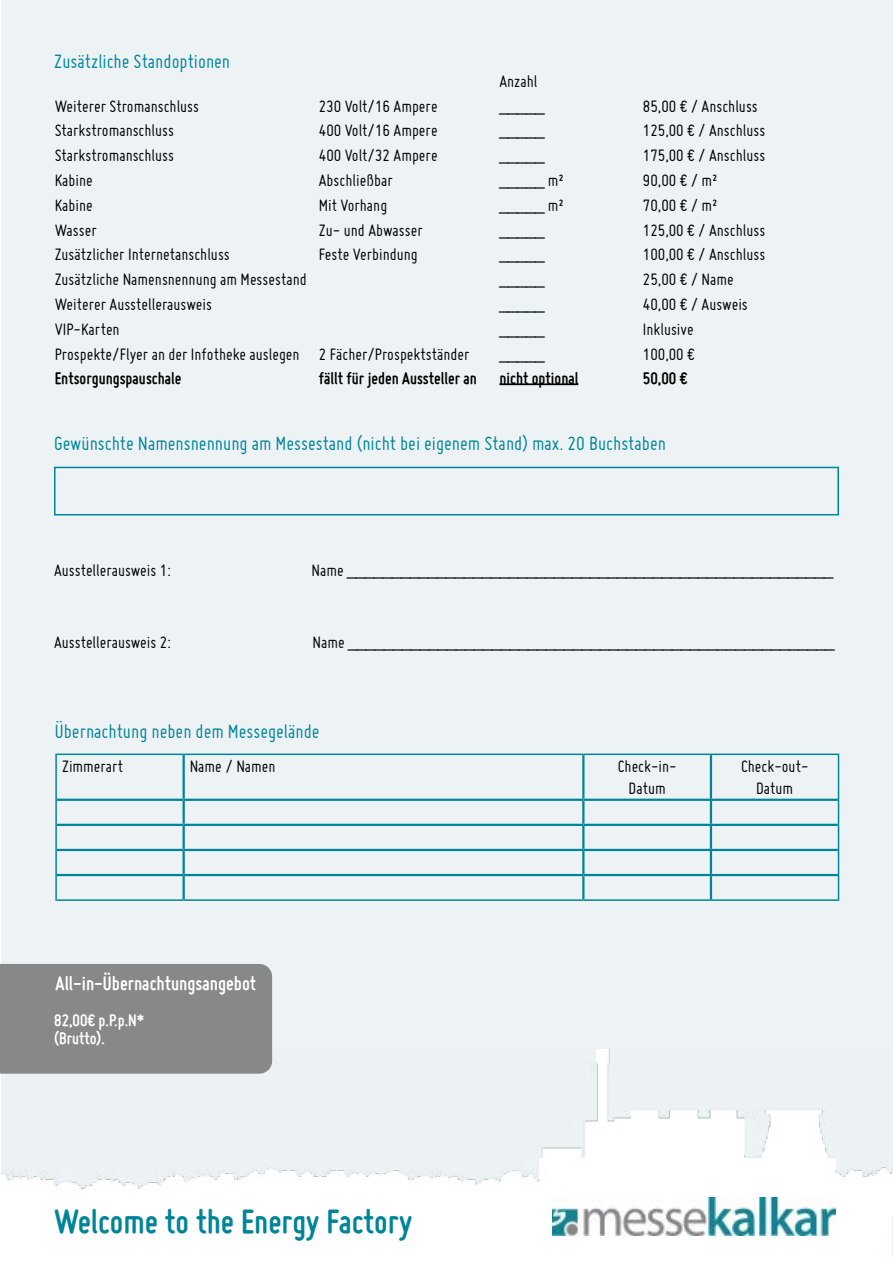
<style>
.page{position:relative;width:893px;height:1263px;background:#fff}
.page>*{position:absolute;margin:0;border:0;box-sizing:border-box;transform-origin:0 0}
.t1{font:700 36px "Miso";color:#008598}
.t2{font:21px "Miso";color:#008598}
.t3{font:700 21px "Miso";color:#fff}
.t4{font:18px/21.6px "Miso";color:#000;text-align:center}
.t5{font:700 18px "Miso";color:#000}
.t6{font:700 18px/18px "Miso";color:#fff}
</style>
<div class="page">
<div style="left:2px;top:0;width:891px;height:1257px;background:#edf2f5"></div>
<img style="left:2px;top:1049px;width:891px;height:167px">
<div style="left:1px;top:1210px;width:891px;height:53px;background:#fff"></div>
<img style="left:553px;top:1197px;width:283px;height:38px">
<hr style="left:499px;top:383px;width:79px;height:2px;background:#000">
<hr style="left:183px;top:755px;width:2px;height:44px;background:#008598">
<hr style="left:582px;top:755px;width:2px;height:44px;background:#008598">
<hr style="left:710px;top:755px;width:2px;height:44px;background:#008598">
<hr style="left:57px;top:799px;width:127px;height:2px;background:#008598">
<hr style="left:184px;top:799px;width:399px;height:2px;background:#008598">
<hr style="left:183px;top:801px;width:2px;height:23px;background:#008598">
<hr style="left:583px;top:799px;width:128px;height:2px;background:#008598">
<hr style="left:582px;top:801px;width:2px;height:23px;background:#008598">
<hr style="left:711px;top:799px;width:127px;height:2px;background:#008598">
<hr style="left:710px;top:801px;width:2px;height:23px;background:#008598">
<hr style="left:57px;top:824px;width:127px;height:2px;background:#008598">
<hr style="left:184px;top:824px;width:399px;height:2px;background:#008598">
<hr style="left:183px;top:826px;width:2px;height:23px;background:#008598">
<hr style="left:583px;top:824px;width:128px;height:2px;background:#008598">
<hr style="left:582px;top:826px;width:2px;height:23px;background:#008598">
<hr style="left:711px;top:824px;width:127px;height:2px;background:#008598">
<hr style="left:710px;top:826px;width:2px;height:23px;background:#008598">
<hr style="left:57px;top:849px;width:127px;height:2px;background:#008598">
<hr style="left:184px;top:849px;width:399px;height:2px;background:#008598">
<hr style="left:183px;top:851px;width:2px;height:23px;background:#008598">
<hr style="left:583px;top:849px;width:128px;height:2px;background:#008598">
<hr style="left:582px;top:851px;width:2px;height:23px;background:#008598">
<hr style="left:711px;top:849px;width:127px;height:2px;background:#008598">
<hr style="left:710px;top:851px;width:2px;height:23px;background:#008598">
<hr style="left:57px;top:874px;width:127px;height:2px;background:#008598">
<hr style="left:184px;top:874px;width:399px;height:2px;background:#008598">
<hr style="left:183px;top:876px;width:2px;height:23px;background:#008598">
<hr style="left:583px;top:874px;width:128px;height:2px;background:#008598">
<hr style="left:582px;top:876px;width:2px;height:23px;background:#008598">
<hr style="left:711px;top:874px;width:127px;height:2px;background:#008598">
<hr style="left:710px;top:876px;width:2px;height:23px;background:#008598">
<hr style="left:55px;top:753px;width:129px;height:2px;background:#008598">
<hr style="left:55px;top:755px;width:2px;height:45px;background:#008598">
<hr style="left:184px;top:753px;width:399px;height:2px;background:#008598">
<hr style="left:583px;top:753px;width:128px;height:2px;background:#008598">
<hr style="left:711px;top:753px;width:128px;height:2px;background:#008598">
<hr style="left:838px;top:755px;width:1px;height:45px;background:#008598">
<hr style="left:55px;top:800px;width:2px;height:25px;background:#008598">
<hr style="left:55px;top:825px;width:2px;height:25px;background:#008598">
<hr style="left:55px;top:850px;width:2px;height:25px;background:#008598">
<hr style="left:55px;top:875px;width:2px;height:24px;background:#008598">
<svg style="left:838px;top:800px;width:1px;height:99px"></svg>
<hr style="left:55px;top:899px;width:129px;height:2px;background:#008598">
<hr style="left:184px;top:899px;width:399px;height:2px;background:#008598">
<hr style="left:583px;top:899px;width:128px;height:2px;background:#008598">
<hr style="left:711px;top:899px;width:128px;height:2px;background:#008598">
<div style="left:0;top:964px;width:272px;height:110px;background:#87888a"></div>
<div style="left:54px;top:467px;width:785px;height:48px;border:2px solid #008598"></div>
<p class="t2" style="left:54px;top:49px;width:177px">Zusätzliche Standoptionen</p>
<p class="t4" style="left:499px;top:70px;width:40px">Anzahl</p>
<p class="t4" style="left:55px;top:95px;width:146px">Weiterer Stromanschluss</p>
<p class="t4" style="left:319px;top:95px;width:120px">230 Volt/16 Ampere</p>
<p class="t4" style="left:499px;top:95px;width:46px">_____</p>
<p class="t4" style="left:643px;top:95px;width:116px">85,00 € / Anschluss</p>
<p class="t4" style="left:55px;top:119px;width:121px">Starkstromanschluss</p>
<p class="t4" style="left:319px;top:119px;width:120px">400 Volt/16 Ampere</p>
<p class="t4" style="left:499px;top:119px;width:46px">_____</p>
<p class="t4" style="left:643px;top:119px;width:124px">125,00 € / Anschluss</p>
<p class="t4" style="left:55px;top:144px;width:121px">Starkstromanschluss</p>
<p class="t4" style="left:319px;top:144px;width:120px">400 Volt/32 Ampere</p>
<p class="t4" style="left:499px;top:144px;width:46px">_____</p>
<p class="t4" style="left:643px;top:144px;width:124px">175,00 € / Anschluss</p>
<p class="t4" style="left:55px;top:169px;width:40px">Kabine</p>
<p class="t4" style="left:319px;top:169px;width:75px">Abschließbar</p>
<p class="t4" style="left:499px;top:169px;width:66px">_____ m²</p>
<p class="t4" style="left:643px;top:169px;width:76px">90,00 € / m²</p>
<p class="t4" style="left:55px;top:194px;width:40px">Kabine</p>
<p class="t4" style="left:319px;top:194px;width:70px">Mit Vorhang</p>
<p class="t4" style="left:499px;top:194px;width:66px">_____ m²</p>
<p class="t4" style="left:643px;top:194px;width:76px">70,00 € / m²</p>
<p class="t4" style="left:55px;top:219px;width:44px">Wasser</p>
<p class="t4" style="left:319px;top:219px;width:105px">Zu- und Abwasser</p>
<p class="t4" style="left:499px;top:219px;width:46px">_____</p>
<p class="t4" style="left:643px;top:219px;width:124px">125,00 € / Anschluss</p>
<p class="t4" style="left:55px;top:243px;width:177px">Zusätzlicher Internetanschluss</p>
<p class="t4" style="left:319px;top:243px;width:100px">Feste Verbindung</p>
<p class="t4" style="left:499px;top:243px;width:46px">_____</p>
<p class="t4" style="left:643px;top:243px;width:124px">100,00 € / Anschluss</p>
<p class="t4" style="left:55px;top:268px;width:254px">Zusätzliche Namensnennung am Messestand</p>
<p class="t4" style="left:499px;top:268px;width:46px">_____</p>
<p class="t4" style="left:643px;top:268px;width:93px">25,00 € / Name</p>
<p class="t4" style="left:55px;top:293px;width:159px">Weiterer Ausstellerausweis</p>
<p class="t4" style="left:499px;top:293px;width:46px">_____</p>
<p class="t4" style="left:643px;top:293px;width:106px">40,00 € / Ausweis</p>
<p class="t4" style="left:55px;top:318px;width:67px">VIP-Karten</p>
<p class="t4" style="left:499px;top:318px;width:46px">_____</p>
<p class="t4" style="left:643px;top:318px;width:52px">Inklusive</p>
<p class="t4" style="left:55px;top:343px;width:416px">Prospekte/Flyer an der Infotheke auslegen 2 Fächer/Prospektständer</p>
<p class="t4" style="left:499px;top:343px;width:46px">_____</p>
<p class="t4" style="left:643px;top:343px;width:53px">100,00 €</p>
<p class="t5" style="left:55px;top:368px;width:128px">Entsorgungspauschale</p>
<p class="t5" style="left:319px;top:368px;width:160px">fällt für jeden Aussteller an</p>
<p class="t5" style="left:499px;top:368px;width:80px">nicht optional</p>
<p class="t5" style="left:643px;top:368px;width:46px">50,00 €</p>
<p class="t2" style="left:54px;top:432px;width:613px">Gewünschte Namensnennung am Messestand (nicht bei eigenem Stand) max. 20 Buchstaben</p>
<p class="t4" style="left:54px;top:559px;width:118px">Ausstellerausweis 1:</p>
<p class="t4" style="left:311px;top:559px;width:523px">Name ______________________________________________________</p>
<p class="t4" style="left:54px;top:631px;width:118px">Ausstellerausweis 2:</p>
<p class="t4" style="left:313px;top:631px;width:523px">Name ______________________________________________________</p>
<p class="t2" style="left:55px;top:720px;width:266px">Übernachtung neben dem Messegelände</p>
<p class="t4" style="left:62px;top:755px;width:63px">Zimmerart</p>
<p class="t4" style="left:190px;top:755px;width:87px">Name / Namen</p>
<p class="t4" style="left:618px;top:755px;width:60px">Check-in-<br>Datum</p>
<p class="t4" style="left:741px;top:755px;width:69px">Check-out-<br>Datum</p>
<p class="t3" style="left:56px;top:971px;width:202px">All-in-Übernachtungsangebot</p>
<p class="t6" style="left:54px;top:1011px;width:92px">82,00€ p.P.p.N* (Brutto).</p>
<h1 class="t1" style="left:54px;top:1201px;width:360px">Welcome to the Energy Factory</h1>
</div>
